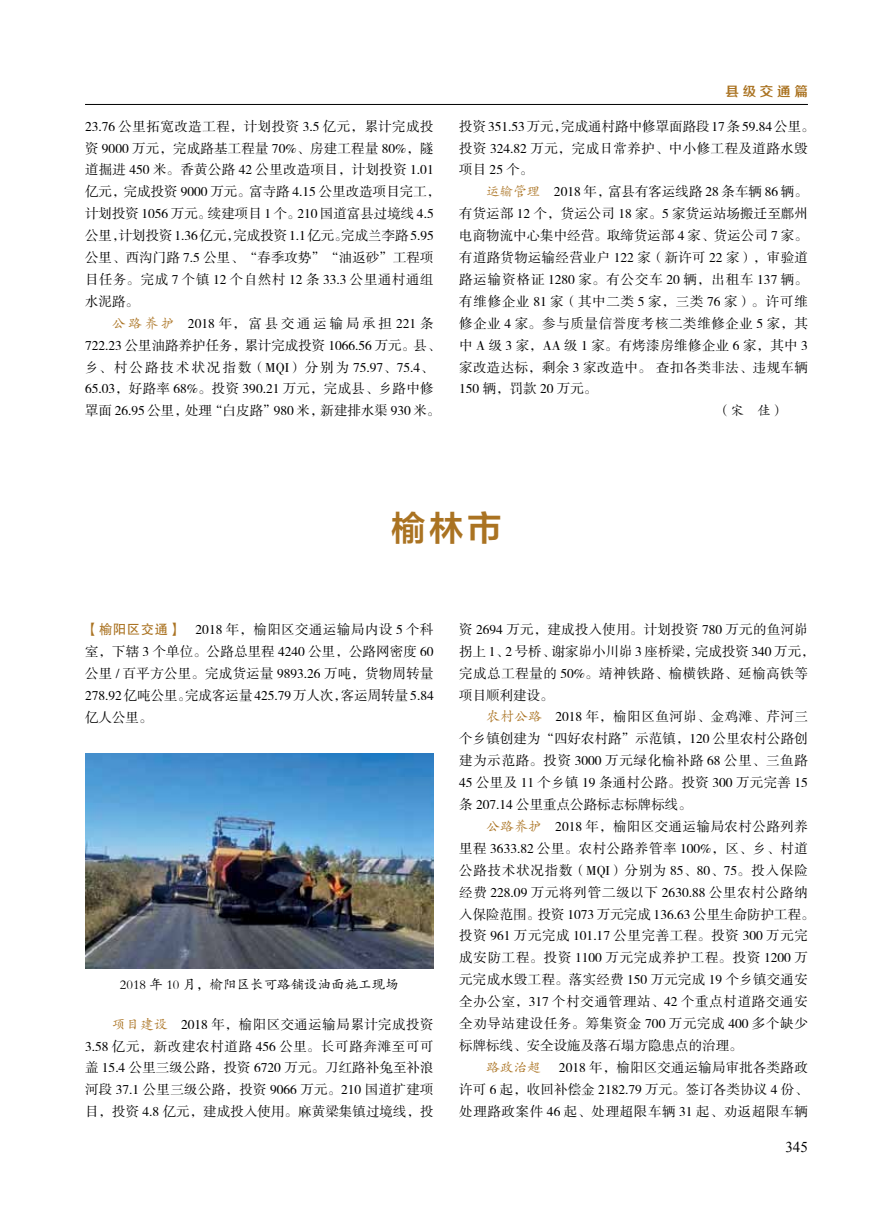
<style>
.page{position:relative;width:893px;height:1212px;background:#fff}
.page>*{position:absolute;margin:0;border:0;box-sizing:border-box;transform-origin:0 0}
.t1{font:34.5px "FZLTZCHK GBK1 0";color:#aa7322}
.t2{font:15px "Times New Roman";color:#000}
.t3{font:13.5px/21.9px "FZSSK GBK1 0";letter-spacing:.01em;color:#000;text-align:justify}
.t4{font:13.5px/21.9px "FZSSK GBK1 0";letter-spacing:.035em;color:#000}
.t5{font:13.5px "FZKTK GBK1 0";color:#000}
.t6{font:13.5px "FZZZHONGJW GB1 0";letter-spacing:.275em;color:#aa7322}
.s1{font-family:"FZKTK GBK1 0";color:#aa7322}
.s2{font-family:"FZHTK GBK1 0";color:#aa7322}
</style>
<div class="page">
<hr style="left:85px;top:104px;width:723px;height:1px;background:#000">
<img style="left:85px;top:753px;width:349px;height:216px">
<p class="t3" style="left:85px;top:116px;width:357px;text-align:left">23.76 公里拓宽改造工程，计划投资 3.5 亿元，累计完成投资 9000 万元，完成路基工程量 70%、房建工程量 80%，隧道掘进 450 米。香黄公路 42 公里改造项目，计划投资 1.01亿元，完成投资 9000 万元。富寺路 4.15 公里改造项目完工，计划投资 1056 万元。续建项目 1 个。210 国道富县过境线 4.5公里，计划投资 1.36亿元，完成投资 1.1亿元。完成兰李路 5.95公里、西沟门路 7.5 公里、“春季攻势”“油返砂”工程项目任务。完成 7 个镇 12 个自然村 12 条 33.3 公里通村通组水泥路。</p>
<p class="t3" style="left:85px;top:313px;width:357px;text-align:left;text-indent:27px"><span class="s1">公路养护　</span>2018年，富县交通运输局承担221条722.23 公里油路养护任务，累计完成投资 1066.56 万元。县、乡、村公路技术状况指数（MQI）分别为 75.97、75.4、65.03，好路率 68%。投资 390.21 万元，完成县、乡路中修罩面 26.95 公里，处理“白皮路”980 米，新建排水渠 930 米。</p>
<p class="t6" style="left:725px;top:84px;width:84px">县级交通篇</p>
<p class="t3" style="left:459px;top:116px;width:357px;text-align:left">投资 351.53万元，完成通村路中修罩面路段 17条 59.84公里。投资 324.82 万元，完成日常养护、中小修工程及道路水毁项目 25 个。</p>
<p class="t3" style="left:459px;top:181px;width:350px;text-indent:27px"><span class="s1">运输管理　</span>2018 年，富县有客运线路 28 条车辆 86 辆。有货运部 12 个，货运公司 18 家。5 家货运站场搬迁至鄜州电商物流中心集中经营。取缔货运部 4 家、货运公司 7 家。有道路货物运输经营业户 122 家（新许可 22 家），审验道路运输资格证 1280 家。有公交车 20 辆，出租车 137 辆。有维修企业 81 家（其中二类 5 家，三类 76 家）。许可维修企业 4 家。参与质量信誉度考核二类维修企业 5 家，其中 A 级 3 家，AA 级 1 家。有烤漆房维修企业 6 家，其中 3家改造达标，剩余 3 家改造中。查扣各类非法、违规车辆150 辆，罚款 20 万元。</p>
<p class="t5" style="left:717px;top:404px;width:69px">（宋　佳）</p>
<h1 class="t1" style="left:391px;top:509px;width:112px">榆林市</h1>
<p class="t3" style="left:85px;top:619px;width:350px"><span class="s2">【榆阳区交通】　</span>2018 年，榆阳区交通运输局内设 5 个科室，下辖 3 个单位。公路总里程 4240 公里，公路网密度 60公里 / 百平方公里。完成货运量 9893.26 万吨，货物周转量278.92亿吨公里。完成客运量 425.79万人次，客运周转量 5.84亿人公里。</p>
<p class="t5" style="left:120px;top:977px;width:280px">2018 年 10 月，榆阳区长可路铺设油面施工现场</p>
<p class="t3" style="left:85px;top:1014px;width:350px;text-indent:27px"><span class="s1">项目建设　</span>2018 年，榆阳区交通运输局累计完成投资3.58 亿元，新改建农村道路 456 公里。长可路奔滩至可可盖 15.4 公里三级公路，投资 6720 万元。刀红路补兔至补浪河段 37.1 公里三级公路，投资 9066 万元。210 国道扩建项目，投资 4.8 亿元，建成投入使用。麻黄梁集镇过境线，投</p>
<p class="t3" style="left:459px;top:619px;width:357px;text-align:left">资 2694 万元，建成投入使用。计划投资 780 万元的鱼河峁拐上 1、2 号桥、谢家峁小川峁 3 座桥梁，完成投资 340 万元，完成总工程量的 50%。靖神铁路、榆横铁路、延榆高铁等项目顺利建设。</p>
<p class="t3" style="left:459px;top:707px;width:350px;text-indent:27px"><span class="s1">农村公路　</span>2018 年，榆阳区鱼河峁、金鸡滩、芹河三个乡镇创建为“四好农村路”示范镇，120 公里农村公路创建为示范路。投资 3000 万元绿化榆补路 68 公里、三鱼路45 公里及 11 个乡镇 19 条通村公路。投资 300 万元完善 15条 207.14 公里重点公路标志标牌标线。</p>
<p class="t4" style="left:459px;top:816px;width:357px;text-indent:27px"><span class="s1">公路养护　</span>2018 年，榆阳区交通运输局农村公路列养里程 3633.82 公里。农村公路养管率 100%，区、乡、村道公路技术状况指数（MQI）分别为 85、80、75。投入保险经费 228.09 万元将列管二级以下 2630.88 公里农村公路纳入保险范围。投资 1073 万元完成 136.63 公里生命防护工程。投资 961 万元完成 101.17 公里完善工程。投资 300 万元完成安防工程。投资 1100 万元完成养护工程。投资 1200 万元完成水毁工程。落实经费 150 万元完成 19 个乡镇交通安全办公室，317 个村交通管理站、42 个重点村道路交通安全劝导站建设任务。筹集资金 700 万元完成 400 多个缺少标牌标线、安全设施及落石塌方隐患点的治理。</p>
<p class="t3" style="left:459px;top:1057px;width:350px;text-indent:27px"><span class="s1">路政治超　</span> 2018 年，榆阳区交通运输局审批各类路政许可 6 起，收回补偿金 2182.79 万元。签订各类协议 4 份、处理路政案件 46 起、处理超限车辆 31 起、劝返超限车辆</p>
<p class="t2" style="left:785px;top:1137px;width:24px">345</p>
</div>
